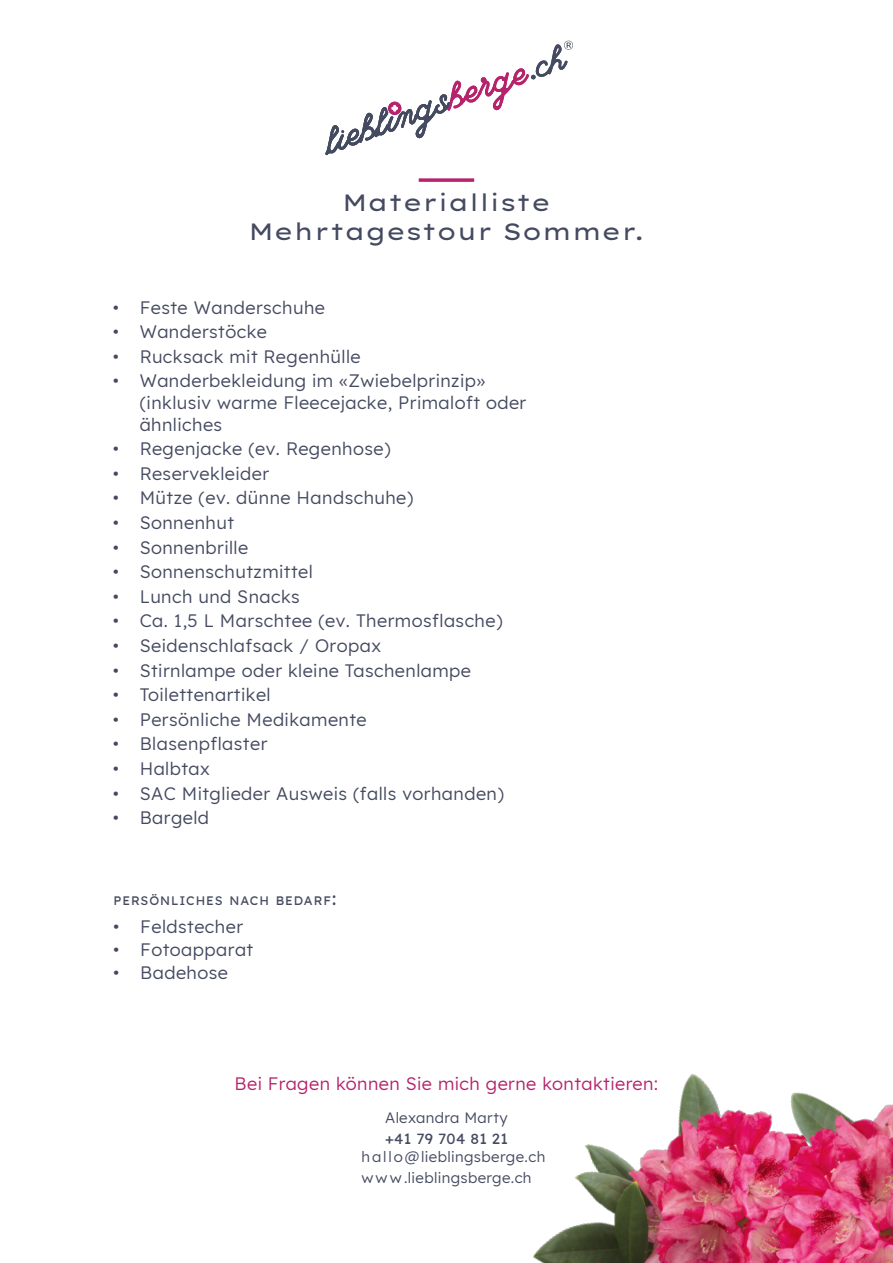
<style>
.page{position:relative;width:893px;height:1263px;background:#fff}
.page>*{position:absolute;margin:0;border:0;box-sizing:border-box;transform-origin:0 0}
.t1{font:24px/28.8px "Lexend Mega";color:#444a60;text-align:center}
.t2{font:18px/21.6px "Lexend";letter-spacing:.025em;color:#444a60}
.t3{font:18px "Lexend";letter-spacing:.025em;color:#b6236c}
.t4{font:15px/21px "Lexend";letter-spacing:.025em;color:#444a60}
.t5{font:500 15px "Lexend";letter-spacing:.025em;color:#444a60}
.t6{font:500 12.6px "Lexend";letter-spacing:.07em;color:#444a60}
.s1{font-size:18px}
</style>
<div class="page">
<img style="left:533px;top:1091px;width:150px;height:172px">
<img style="left:683px;top:1074px;width:210px;height:189px">
<hr style="left:419px;top:179px;width:55px;height:3px;background:#b6236c">
<svg style="left:325px;top:40px;width:248px;height:116px"></svg>
<h1 class="t1" style="left:248px;top:188px;width:397px">Materialliste<br>Mehrtagestour Sommer.</h1>
<p class="t2" style="left:113px;top:295px;width:214px">• Feste Wanderschuhe</p>
<p class="t2" style="left:113px;top:320px;width:156px">• Wanderstöcke</p>
<p class="t2" style="left:113px;top:344px;width:250px">• Rucksack mit Regenhülle</p>
<p class="t2" style="left:140px;top:369px;width:388px;text-indent:-27px">• Wanderbekleidung im «Zwiebelprinzip» (inklusiv warme Fleecejacke, Primaloft oder ähnliches</p>
<p class="t2" style="left:113px;top:437px;width:279px">• Regenjacke (ev. Regenhose)</p>
<p class="t2" style="left:113px;top:461px;width:158px">• Reservekleider</p>
<p class="t2" style="left:113px;top:486px;width:302px">• Mütze (ev. dünne Handschuhe)</p>
<p class="t2" style="left:113px;top:511px;width:123px">• Sonnenhut</p>
<p class="t2" style="left:113px;top:535px;width:137px">• Sonnenbrille</p>
<p class="t2" style="left:113px;top:560px;width:202px">• Sonnenschutzmittel</p>
<p class="t2" style="left:113px;top:584px;width:189px">• Lunch und Snacks</p>
<p class="t2" style="left:113px;top:609px;width:391px">• Ca. 1,5 L Marschtee (ev. Thermosflasche)</p>
<p class="t2" style="left:113px;top:634px;width:270px">• Seidenschlafsack / Oropax</p>
<p class="t2" style="left:113px;top:658px;width:360px">• Stirnlampe oder kleine Taschenlampe</p>
<p class="t2" style="left:113px;top:683px;width:159px">• Toilettenartikel</p>
<p class="t2" style="left:113px;top:707px;width:256px">• Persönliche Medikamente</p>
<p class="t2" style="left:113px;top:732px;width:156px">• Blasenpflaster</p>
<p class="t2" style="left:113px;top:757px;width:99px">• Halbtax</p>
<p class="t2" style="left:113px;top:781px;width:393px">• SAC Mitglieder Ausweis (falls vorhanden)</p>
<p class="t2" style="left:113px;top:806px;width:98px">• Bargeld</p>
<p class="t6" style="left:113px;top:891px;width:225px">PERSÖNLICHES NACH BEDARF<span class="s1">:</span></p>
<p class="t2" style="left:113px;top:915px;width:131px">• Feldstecher</p>
<p class="t2" style="left:113px;top:938px;width:142px">• Fotoapparat</p>
<p class="t2" style="left:113px;top:961px;width:116px">• Badehose</p>
<p class="t3" style="left:235px;top:1071px;width:425px">Bei Fragen können Sie mich gerne kontaktieren:</p>
<p class="t4" style="left:385px;top:1106px;width:124px">Alexandra Marty</p>
<p class="t5" style="left:385px;top:1128px;width:124px">+41 79 704 81 21</p>
<p class="t4" style="left:361px;top:1145px;width:186px">hallo@lieblingsberge.ch www.lieblingsberge.ch</p>
</div>
